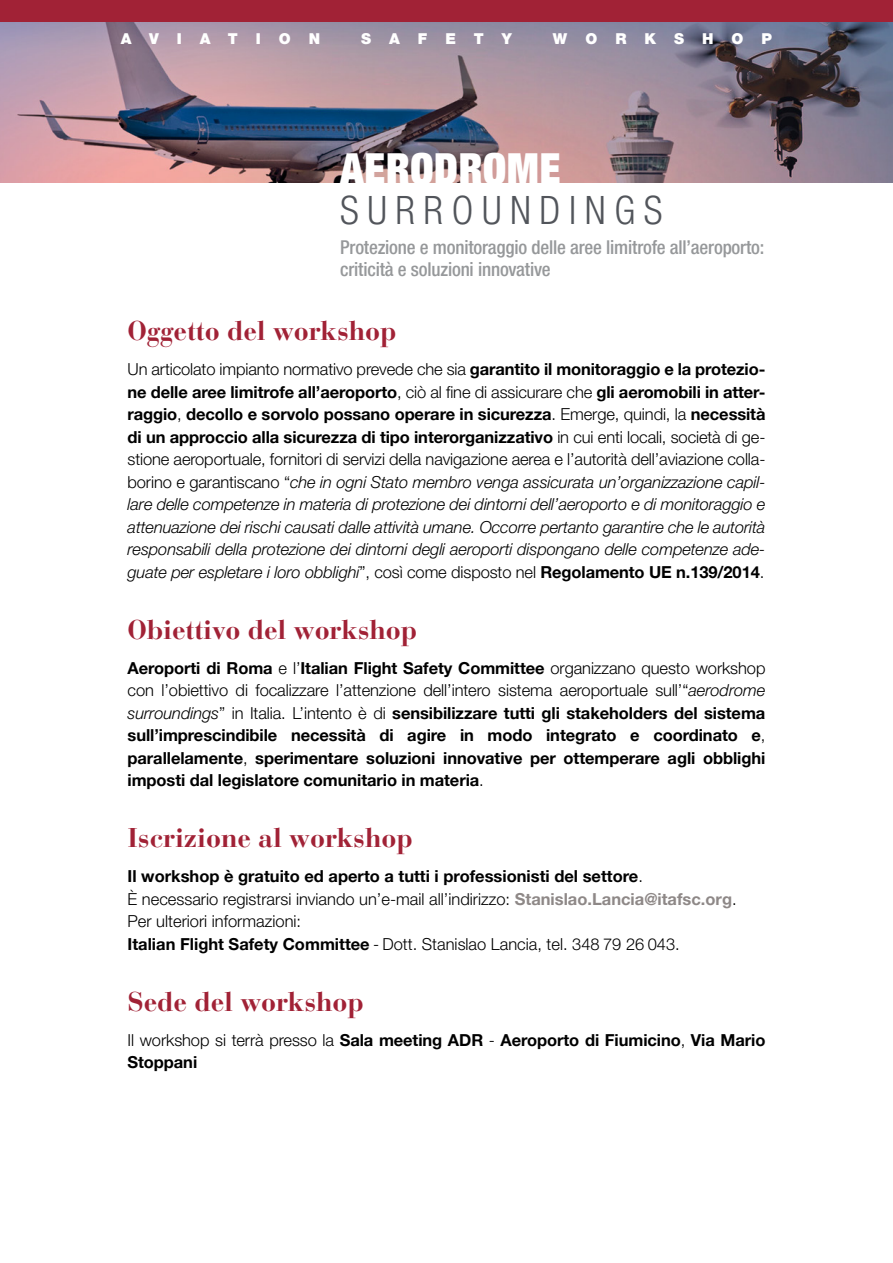
<style>
.page{position:relative;width:893px;height:1263px;background:#fff}
.page>*{position:absolute;margin:0;border:0;box-sizing:border-box;transform-origin:0 0}
.t1{font:900 condensed 42.75px "Helvetica Neue LT Std";letter-spacing:.015em;color:#fff}
.t2{font:300 condensed 39px "Helvetica Neue LT Std";letter-spacing:.22em;color:#52555b}
.t3{font:700 27px "Bauer Bodoni";letter-spacing:-.005em;color:#a12236}
.t4{font:500 condensed 19.05px/22.5px "Helvetica Neue LT Std";letter-spacing:-.01em;color:#96989a}
.t5{font:italic 300 16.5px/22.5px "Helvetica Neue LT Std";letter-spacing:-.005em;color:#000;text-align:justify}
.t6{font:700 16.5px/22.5px "Helvetica Neue LT Std";letter-spacing:-.005em;color:#000;text-align:justify}
.t7{font:300 16.5px/22.5px "Helvetica Neue LT Std";color:#000}
.t8{font:900 15px "Helvetica Neue LT Std";letter-spacing:1.2em;color:#fff}
.s1{font-style:normal}
.s2{font-weight:700;font-style:normal}
.s3{font-weight:300}
.s4{font-weight:300;font-style:italic}
.s5{font-weight:700}
.s6{font-weight:700;color:#8e8887}
</style>
<div class="page">
<img style="left:0;top:21px;width:893px;height:162px">
<div style="left:0;top:0;width:893px;height:21px;background:#a12236"></div>
<p class="t8" style="left:121px;top:29px;width:201px">AVIATION</p>
<p class="t8" style="left:361px;top:29px;width:152px">SAFETY</p>
<p class="t8" style="left:553px;top:29px;width:221px">WORKSHOP</p>
<h1 class="t1" style="left:340px;top:141px;width:222px">AERODROME</h1>
<h2 class="t2" style="left:340px;top:188px;width:324px">SURROUNDINGS</h2>
<p class="t4" style="left:340px;top:236px;width:426px">Protezione e monitoraggio delle aree limitrofe all’aeroporto: criticità e soluzioni innovative</p>
<h3 class="t3" style="left:128px;top:314px;width:271px">Oggetto del workshop</h3>
<p class="t5" style="left:128px;top:358px;width:639px"><span class="s1">Un articolato impianto normativo prevede che sia</span> <span class="s2">garantito il monitoraggio e la protezio&shy;ne delle aree limitrofe all’aeroporto</span><span class="s1">, ciò al fine di assicurare che</span> <span class="s2">gli aeromobili in atter&shy;raggio</span><span class="s1">,</span> <span class="s2">decollo e sorvolo possano operare in sicurezza</span><span class="s1">. Emerge, quindi, la</span> <span class="s2">necessità di un approccio alla sicurezza di tipo interorganizzativo</span> <span class="s1">in cui enti locali, società di ge&shy;stione aeroportuale, fornitori di servizi della navigazione aerea e l’autorità dell’aviazione colla&shy;borino e garantiscano “</span>che in ogni Stato membro venga assicurata un’organizzazione capil&shy;lare delle competenze in materia di protezione dei dintorni dell’aeroporto e di monitoraggio e attenuazione dei rischi causati dalle attività umane. Occorre pertanto garantire che le autorità responsabili della protezione dei dintorni degli aeroporti dispongano delle competenze ade&shy;guate per espletare i loro obblighi<span class="s1">”, così come disposto nel</span> <span class="s2">Regolamento UE n.139/2014</span><span class="s1">.</span></p>
<h3 class="t3" style="left:128px;top:613px;width:291px">Obiettivo del workshop</h3>
<p class="t6" style="left:128px;top:656px;width:639px">Aeroporti di Roma <span class="s3">e l’</span>Italian Flight Safety Committee <span class="s3">organizzano questo workshop con l’obiettivo di focalizzare l’attenzione dell’intero sistema aeroportuale sull’“</span><span class="s4">aerodrome surroundings</span><span class="s3">” in Italia. L’intento è di</span> sensibilizzare tutti gli stakeholders del sistema sull’imprescindibile necessità di agire in modo integrato e coordinato e<span class="s3">, </span>parallelamente<span class="s3">,</span> sperimentare soluzioni innovative per ottemperare agli obblighi imposti dal legislatore comunitario in materia<span class="s3">.</span></p>
<h3 class="t3" style="left:128px;top:821px;width:287px">Iscrizione al workshop</h3>
<p class="t7" style="left:128px;top:865px;width:611px"><span class="s5">Il workshop è gratuito ed aperto a tutti i professionisti del settore</span>.<br>È necessario registrarsi inviando un’e-mail all’indirizzo: <span class="s6">Stanislao.Lancia@itafsc.org</span>.<br>Per ulteriori informazioni:<br><span class="s5">Italian Flight Safety Committee</span> - Dott. Stanislao Lancia, tel. 348 79 26 043.</p>
<h3 class="t3" style="left:128px;top:985px;width:238px">Sede del workshop</h3>
<p class="t6" style="left:128px;top:1028px;width:639px"><span class="s3">Il workshop si terrà presso la</span> Sala meeting ADR <span class="s3">-</span> Aeroporto di Fiumicino<span class="s3">,</span> Via Mario<br>Stoppani</p>
</div>
